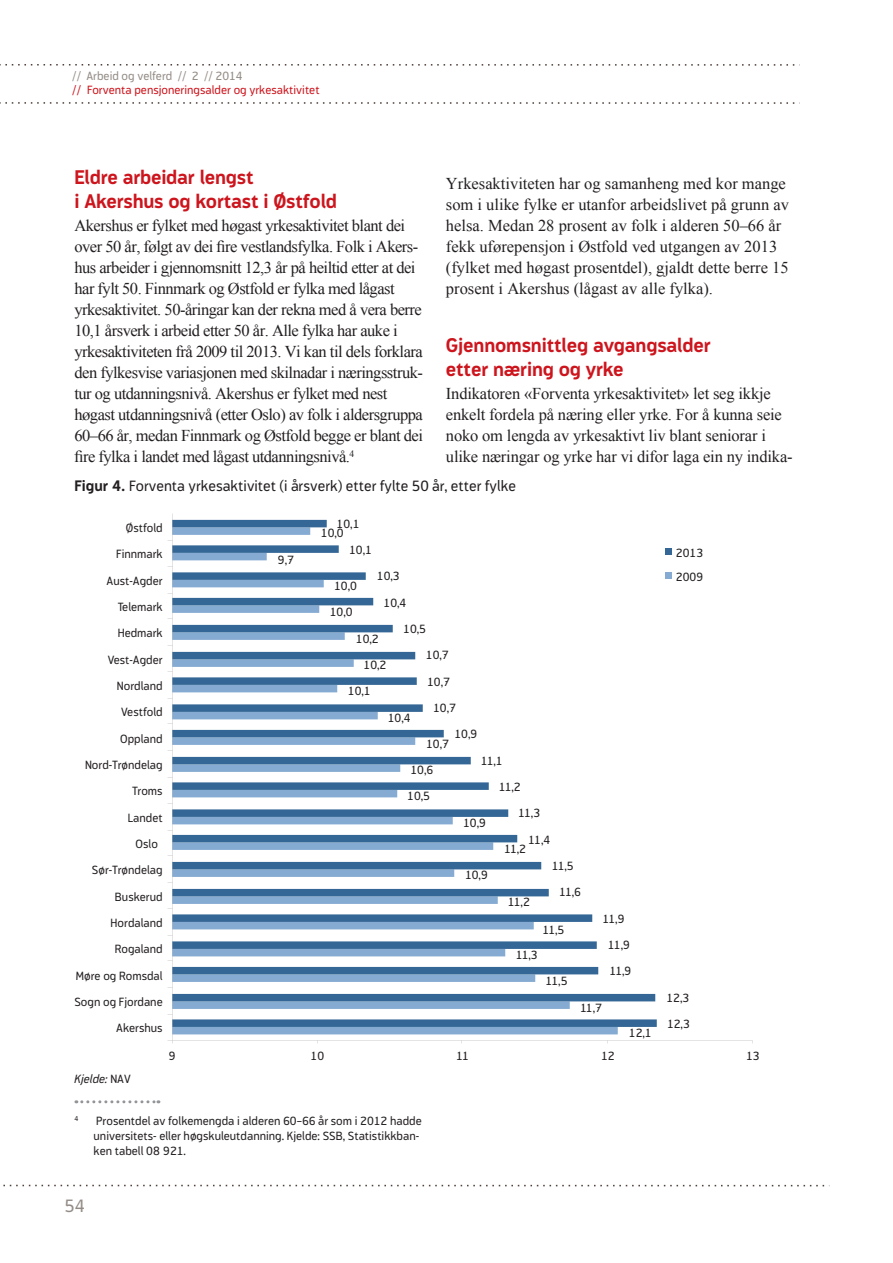
<style>
.page{position:relative;width:893px;height:1263px;background:#fff}
.page>*{position:absolute;margin:0;border:0;box-sizing:border-box;transform-origin:0 0}
.t1{font:700 19.5px/24px "Modus";letter-spacing:-.01em;color:#cd151d}
.t2{font:18px "Modus";color:#948d87}
.t3{font:16.5px/21px "Times New Roman";letter-spacing:-.03em;color:#231f20}
.t4{font:16.5px/21px "Times New Roman";color:#231f20}
.t5{font:16.5px/21px "Times New Roman";letter-spacing:-.01em;color:#231f20}
.t6{font:15px "Modus";color:#231f20}
.t7{font:12px/15px "Modus";color:#231f20}
.t8{font:12px "Modus";color:#cd151d}
.t9{font:12px "Modus";color:#948d87}
.t10{font:italic 12px "Modus";color:#231f20}
.t11{font:7.05px "Modus";color:#231f20}
.s1{font-weight:700}
.s2{font-style:normal}
</style>
<div class="page">
<svg style="left:0;top:64px;width:795px;height:2px"></svg>
<svg style="left:0;top:102px;width:795px;height:2px"></svg>
<svg style="left:3px;top:1185px;width:822px;height:1px"></svg>
<svg style="left:76px;top:1100px;width:83px;height:3px"></svg>
<svg style="left:172px;top:520px;width:485px;height:507px"></svg>
<div style="left:665px;top:548px;width:7px;height:6px;background:#346795"></div>
<div style="left:665px;top:573px;width:7px;height:6px;background:#86abd2"></div>
<p class="t9" style="left:72px;top:69px;width:172px">// Arbeid og velferd // 2 // 2014</p>
<p class="t8" style="left:72px;top:83px;width:249px">// Forventa pensjoneringsalder og yrkesaktivitet</p>
<p class="t1" style="left:74px;top:166px;width:264px">Eldre arbeidar lengst<br>i Akershus og kortast i Østfold</p>
<p class="t3" style="left:74px;top:215px;width:350px">Akershus er fylket med høgast yrkesaktivitet blant dei over 50 år, følgt av dei fire vestlandsfylka. Folk i Akers&shy;hus arbeider i gjennomsnitt 12,3 år på heiltid etter at dei har fylt 50. Finnmark og Østfold er fylka med lågast yrkesaktivitet. 50-åringar kan der rekna med å vera berre 10,1 årsverk i arbeid etter 50 år. Alle fylka har auke i yrkesaktiviteten frå 2009 til 2013. Vi kan til dels forklara den fylkesvise variasjonen med skilnadar i næringsstruk&shy;tur og utdanningsnivå. Akershus er fylket med nest høgast utdanningsnivå (etter Oslo) av folk i aldersgruppa 60–66 år, medan Finnmark og Østfold begge er blant dei fire fylka i landet med lågast utdanningsnivå.<sup>4</sup></p>
<p class="t4" style="left:446px;top:173px;width:345px">Yrkesaktiviteten har og samanheng med kor mange som i ulike fylke er utanfor arbeidslivet på grunn av helsa. Medan 28 prosent av folk i alderen 50–66 år fekk uførepensjon i Østfold ved utgangen av 2013 (fylket med høgast prosentdel), gjaldt dette berre 15 prosent i Akershus (lågast av alle fylka).</p>
<p class="t1" style="left:446px;top:333px;width:266px">Gjennomsnittleg avgangsalder etter næring og yrke</p>
<p class="t5" style="left:446px;top:383px;width:348px">Indikatoren «Forventa yrkesaktivitet» let seg ikkje enkelt fordela på næring eller yrke. For å kunna seie noko om lengda av yrkesaktivt liv blant seniorar i ulike næringar og yrke har vi difor laga ein ny indika-</p>
<p class="t6" style="left:74px;top:478px;width:443px"><span class="s1">Figur 4.</span> Forventa yrkesaktivitet (i årsverk) etter fylte 50 år, etter fylke</p>
<p class="t7" style="left:126px;top:520px;width:38px">Østfold</p>
<p class="t7" style="left:337px;top:516px;width:24px">10,1</p>
<p class="t7" style="left:321px;top:525px;width:24px">10,0</p>
<p class="t7" style="left:116px;top:547px;width:48px">Finnmark</p>
<p class="t7" style="left:107px;top:573px;width:58px">Aust-Agder</p>
<p class="t7" style="left:278px;top:552px;width:18px">9,7</p>
<p class="t7" style="left:349px;top:542px;width:24px">10,1</p>
<p class="t7" style="left:334px;top:578px;width:24px">10,0</p>
<p class="t7" style="left:377px;top:569px;width:24px">10,3</p>
<p class="t7" style="left:676px;top:540px;width:29px;line-height:24.3px">2013<br>2009</p>
<p class="t7" style="left:118px;top:599px;width:47px">Telemark</p>
<p class="t7" style="left:330px;top:604px;width:24px">10,0</p>
<p class="t7" style="left:384px;top:595px;width:24px">10,4</p>
<p class="t7" style="left:118px;top:625px;width:47px">Hedmark</p>
<p class="t7" style="left:356px;top:631px;width:24px">10,2</p>
<p class="t7" style="left:403px;top:621px;width:24px">10,5</p>
<p class="t7" style="left:108px;top:652px;width:56px">Vest-Agder</p>
<p class="t7" style="left:364px;top:657px;width:24px">10,2</p>
<p class="t7" style="left:426px;top:648px;width:24px">10,7</p>
<p class="t7" style="left:117px;top:678px;width:47px">Nordland</p>
<p class="t7" style="left:348px;top:683px;width:24px">10,1</p>
<p class="t7" style="left:427px;top:674px;width:24px">10,7</p>
<p class="t7" style="left:121px;top:704px;width:43px">Vestfold</p>
<p class="t7" style="left:388px;top:710px;width:24px">10,4</p>
<p class="t7" style="left:433px;top:700px;width:24px">10,7</p>
<p class="t7" style="left:120px;top:731px;width:44px">Oppland</p>
<p class="t7" style="left:454px;top:726px;width:24px">10,9</p>
<p class="t7" style="left:426px;top:736px;width:24px">10,7</p>
<p class="t7" style="left:85px;top:757px;width:79px">Nord-Trøndelag</p>
<p class="t7" style="left:411px;top:762px;width:24px">10,6</p>
<p class="t7" style="left:481px;top:753px;width:23px">11,1</p>
<p class="t7" style="left:132px;top:783px;width:32px">Troms</p>
<p class="t7" style="left:407px;top:789px;width:24px">10,5</p>
<p class="t7" style="left:499px;top:779px;width:23px">11,2</p>
<p class="t7" style="left:128px;top:810px;width:36px">Landet</p>
<p class="t7" style="left:463px;top:815px;width:24px">10,9</p>
<p class="t7" style="left:518px;top:805px;width:23px">11,3</p>
<p class="t7" style="left:136px;top:836px;width:24px">Oslo</p>
<p class="t7" style="left:528px;top:832px;width:23px">11,4</p>
<p class="t7" style="left:504px;top:841px;width:23px">11,2</p>
<p class="t7" style="left:92px;top:862px;width:72px">Sør-Trøndelag</p>
<p class="t7" style="left:465px;top:868px;width:24px">10,9</p>
<p class="t7" style="left:552px;top:858px;width:23px">11,5</p>
<p class="t7" style="left:115px;top:889px;width:49px">Buskerud</p>
<p class="t7" style="left:508px;top:894px;width:23px">11,2</p>
<p class="t7" style="left:559px;top:884px;width:23px">11,6</p>
<p class="t7" style="left:111px;top:915px;width:54px">Hordaland</p>
<p class="t7" style="left:542px;top:922px;width:23px">11,5</p>
<p class="t7" style="left:603px;top:911px;width:23px">11,9</p>
<p class="t7" style="left:115px;top:941px;width:49px">Rogaland</p>
<p class="t7" style="left:516px;top:948px;width:23px">11,3</p>
<p class="t7" style="left:608px;top:937px;width:23px">11,9</p>
<p class="t7" style="left:76px;top:968px;width:88px">Møre og Romsdal</p>
<p class="t7" style="left:546px;top:973px;width:23px">11,5</p>
<p class="t7" style="left:609px;top:963px;width:23px">11,9</p>
<p class="t7" style="left:74px;top:994px;width:90px">Sogn og Fjordane</p>
<p class="t7" style="left:580px;top:1000px;width:23px">11,7</p>
<p class="t7" style="left:666px;top:990px;width:24px">12,3</p>
<p class="t7" style="left:116px;top:1020px;width:48px">Akershus</p>
<p class="t7" style="left:629px;top:1026px;width:24px">12,1</p>
<p class="t7" style="left:667px;top:1016px;width:24px">12,3</p>
<p class="t10" style="left:74px;top:1072px;width:58px">Kjelde: <span class="s2">NAV</span></p>
<p class="t7" style="left:169px;top:1048px;width:8px">9</p>
<p class="t7" style="left:311px;top:1048px;width:15px">10</p>
<p class="t7" style="left:456px;top:1048px;width:14px">11</p>
<p class="t7" style="left:601px;top:1048px;width:15px">12</p>
<p class="t7" style="left:746px;top:1048px;width:15px">13</p>
<p class="t11" style="left:74px;top:1115px;width:5px">4</p>
<p class="t7" style="left:94px;top:1114px;width:330px">Prosentdel av folkemengda i alderen 60–66 år som i 2012 hadde universitets- eller høgskuleutdanning. Kjelde: SSB, Statistikkban&shy;ken tabell 08 921.</p>
<p class="t2" style="left:65px;top:1195px;width:22px">54</p>
</div>
